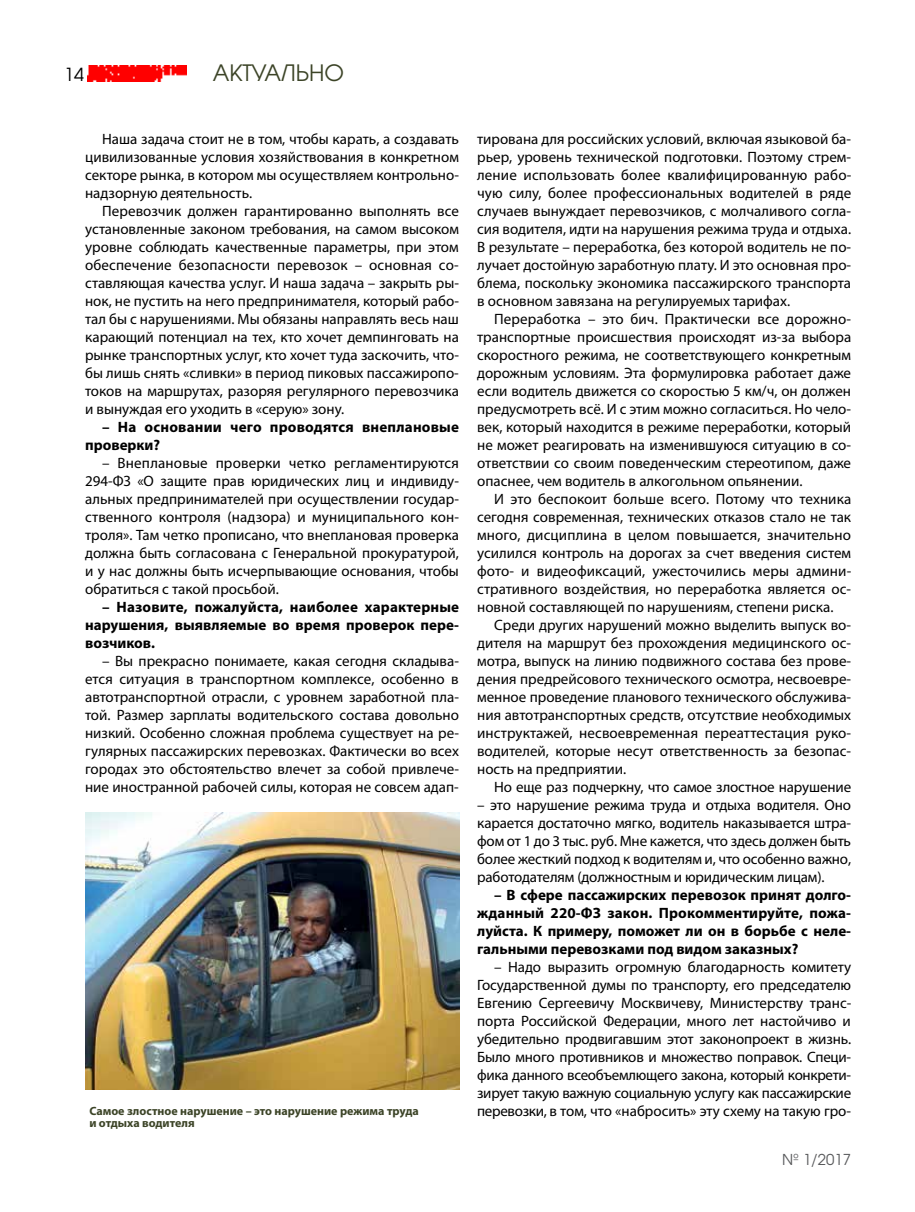
<style>
.page{position:relative;width:915px;height:1212px;background:#fff}
.page>*{position:absolute;margin:0;border:0;box-sizing:border-box;transform-origin:0 0}
.t1{font:22.5px "AG Avalanche C";color:#3c4427}
.t2{font:18px "AG Avalanche C";color:#000}
.t3{font:15px/18px "Myriad Pro";color:#000;text-align:justify}
.t4{font:700 15px/18px "Myriad Pro";color:#000;text-align:justify}
.t5{font:15px "AG Avalanche C";color:#58595b}
.t6{font:700 12px "Myriad Pro";color:#3c4427}
</style>
<div class="page">
<img style="left:88px;top:65px;width:99px;height:17px">
<img style="left:85px;top:813px;width:374px;height:277px">
<p class="t2" style="left:64px;top:63px;width:21px">14</p>
<h1 class="t1" style="left:213px;top:59px;width:133px">АКТУАЛЬНО</h1>
<p class="t3" style="left:85px;top:130px;width:375px;text-indent:17px">Наша задача стоит не в том, чтобы карать, а создавать цивилизованные условия хозяйствования в конкретном секторе рынка, в котором мы осуществляем контрольно&shy;надзорную деятельность.</p>
<p class="t3" style="left:85px;top:202px;width:375px;text-indent:17px">Перевозчик должен гарантированно выполнять все установленные законом требования, на самом высоком уровне соблюдать качественные параметры, при этом обеспечение безопасности перевозок – основная со&shy;ставляющая качества услуг. И наша задача – закрыть ры&shy;нок, не пустить на него предпринимателя, который рабо&shy;тал бы с нарушениями. Мы обязаны направлять весь наш карающий потенциал на тех, кто хочет демпинговать на рынке транспортных услуг, кто хочет туда заскочить, что&shy;бы лишь снять «сливки» в период пиковых пассажиропо&shy;токов на маршрутах, разоряя регулярного перевозчика и вынуждая его уходить в «серую» зону.</p>
<p class="t4" style="left:85px;top:417px;width:375px;text-indent:17px">– На основании чего проводятся внеплановые проверки?</p>
<p class="t3" style="left:85px;top:454px;width:375px;text-indent:17px">– Внеплановые проверки четко регламентируются 294-ФЗ «О защите прав юридических лиц и индивиду&shy;альных предпринимателей при осуществлении государ&shy;ственного контроля (надзора) и муниципального кон&shy;троля». Там четко прописано, что внеплановая проверка должна быть согласована с Генеральной прокуратурой, и у нас должны быть исчерпывающие основания, чтобы обратиться с такой просьбой.</p>
<p class="t4" style="left:85px;top:597px;width:375px;text-indent:17px">– Назовите, пожалуйста, наиболее характерные нарушения, выявляемые во время проверок пере&shy;возчиков.</p>
<p class="t3" style="left:85px;top:652px;width:375px;text-indent:17px">– Вы прекрасно понимаете, какая сегодня складыва&shy;ется ситуация в транспортном комплексе, особенно в автотранспортной отрасли, с уровнем заработной пла&shy;той. Размер зарплаты водительского состава довольно низкий. Особенно сложная проблема существует на ре&shy;гулярных пассажирских перевозках. Фактически во всех городах это обстоятельство влечет за собой привлече&shy;ние иностранной рабочей силы, которая не совсем адап-</p>
<p class="t3" style="left:477px;top:130px;width:375px">тирована для российских условий, включая языковой ба&shy;рьер, уровень технической подготовки. Поэтому стрем&shy;ление использовать более квалифицированную рабо&shy;чую силу, более профессиональных водителей в ряде случаев вынуждает перевозчиков, с молчаливого согла&shy;сия водителя, идти на нарушения режима труда и отдыха.<br>В результате – переработка, без которой водитель не по&shy;лучает достойную заработную плату. И это основная про&shy;блема, поскольку экономика пассажирского транспорта в основном завязана на регулируемых тарифах.</p>
<p class="t3" style="left:477px;top:310px;width:375px;text-indent:17px">Переработка – это бич. Практически все дорожно&shy;транспортные происшествия происходят из-за выбора скоростного режима, не соответствующего конкретным дорожным условиям. Эта формулировка работает даже если водитель движется со скоростью 5 км/ч, он должен предусмотреть всё. И с этим можно согласиться. Но чело&shy;век, который находится в режиме переработки, который не может реагировать на изменившуюся ситуацию в со&shy;ответствии со своим поведенческим стереотипом, даже опаснее, чем водитель в алкогольном опьянении.</p>
<p class="t3" style="left:477px;top:490px;width:375px;text-indent:17px">И это беспокоит больше всего. Потому что техника сегодня современная, технических отказов стало не так много, дисциплина в целом повышается, значительно усилился контроль на дорогах за счет введения систем фото- и видеофиксаций, ужесточились меры админи&shy;стративного воздействия, но переработка является ос&shy;новной составляющей по нарушениям, степени риска.</p>
<p class="t3" style="left:477px;top:616px;width:375px;text-indent:17px">Среди других нарушений можно выделить выпуск во&shy;дителя на маршрут без прохождения медицинского ос&shy;мотра, выпуск на линию подвижного состава без прове&shy;дения предрейсового технического осмотра, несвоевре&shy;менное проведение планового технического обслужива&shy;ния автотранспортных средств, отсутствие необходимых инструктажей, несвоевременная переаттестация руко&shy;водителей, которые несут ответственность за безопас&shy;ность на предприятии.</p>
<p class="t3" style="left:494px;top:778px;width:358px">Но еще раз подчеркну, что самое злостное нарушение</p>
<p class="t3" style="left:477px;top:796px;width:375px">– это нарушение режима труда и отдыха водителя. Оно карается достаточно мягко, водитель наказывается штра&shy;фом от 1 до 3 тыс. руб. Мне кажется, что здесь должен быть более жесткий подход к водителям и, что особенно важно, работодателям (должностным и юридическим лицам).</p>
<p class="t4" style="left:477px;top:885px;width:375px;text-indent:17px">– В сфере пассажирских перевозок принят долго&shy;жданный 220-ФЗ закон. Прокомментируйте, пожа&shy;луйста. К примеру, поможет ли он в борьбе с неле&shy;гальными перевозками под видом заказных?</p>
<p class="t3" style="left:477px;top:958px;width:375px;text-indent:17px">– Надо выразить огромную благодарность комитету Государственной думы по транспорту, его председателю Евгению Сергеевичу Москвичеву, Министерству транс&shy;порта Российской Федерации, много лет настойчиво и убедительно продвигавшим этот законопроект в жизнь.<br>Было много противников и множество поправок. Специ&shy;фика данного всеобъемлющего закона, который конкрети&shy;зирует такую важную социальную услугу как пассажирские</p>
<p class="t6" style="left:89px;top:1103px;width:331px">Самое злостное нарушение – это нарушение режима труда</p>
<p class="t3" style="left:477px;top:1102px;width:375px">перевозки, в том, что «набросить» эту схему на такую гро-</p>
<p class="t6" style="left:89px;top:1115px;width:107px">и отдыха водителя</p>
<p class="t5" style="left:781px;top:1150px;width:70px">№ 1/2017</p>
</div>
